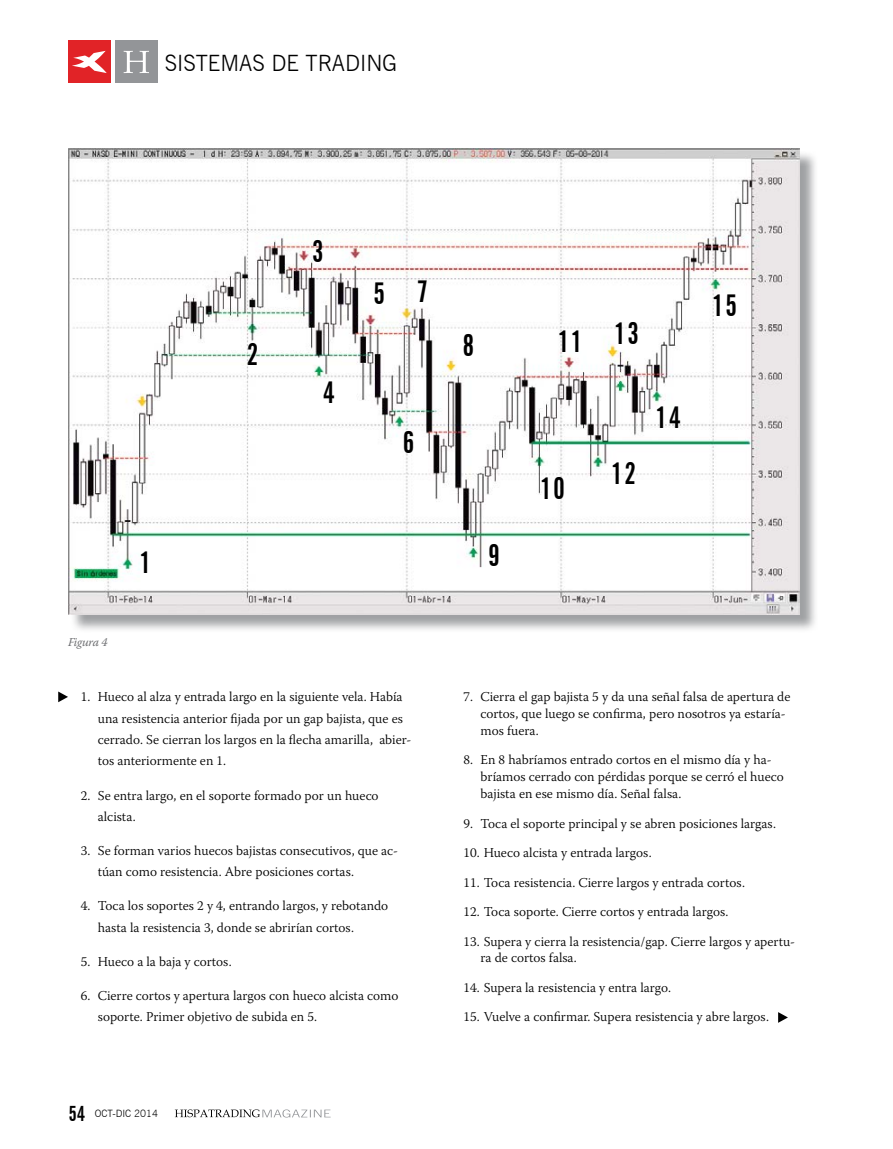
<style>
.page{position:relative;width:893px;height:1149px;background:#fff}
.page>*{position:absolute;margin:0;border:0;box-sizing:border-box;transform-origin:0 0}
.t1{font:700 extra-condensed 30px "News Gothic BT";letter-spacing:.04em;color:#000}
.t2{font:300 22.5px "News Gothic BT";color:#000}
.t3{font:300 13.5px/21.3px "Warnock Pro";color:#000}
.t4{font:italic 12px "Warnock Pro";letter-spacing:-.03em;color:#6d6e71}
.t5{font:300 10.05px "News Gothic BT";color:#000}
.s1{font-weight:700;font-stretch:extra-condensed;font-size:21px}
</style>
<div class="page">
<div style="left:70px;top:151px;width:748px;height:482px;background:#808285;opacity:.75"></div>
<img style="left:68px;top:149px;width:731px;height:465px">
<svg style="left:58px;top:691px;width:10px;height:11px"></svg>
<svg style="left:778px;top:1012px;width:10px;height:10px"></svg>
<div style="left:68px;top:41px;width:43px;height:42px;background:#e12327"></div>
<svg style="left:72px;top:51px;width:35px;height:22px"></svg>
<div style="left:115px;top:41px;width:43px;height:42px;background:#939598"></div>
<svg style="left:124px;top:51px;width:25px;height:22px"></svg>
<svg style="left:175px;top:1109px;width:156px;height:8px"></svg>
<h2 class="t2" style="left:165px;top:49px;width:234px">SISTEMAS DE TRADING</h2>
<p class="t4" style="left:68px;top:634px;width:41px">Figura 4</p>
<h1 class="t1" style="left:140px;top:544px;width:13px">1</h1>
<h1 class="t1" style="left:247px;top:336px;width:13px">2</h1>
<h1 class="t1" style="left:312px;top:233px;width:13px">3</h1>
<h1 class="t1" style="left:323px;top:374px;width:13px">4</h1>
<h1 class="t1" style="left:373px;top:275px;width:13px">5</h1>
<h1 class="t1" style="left:417px;top:273px;width:13px">7</h1>
<h1 class="t1" style="left:402px;top:423px;width:13px">6</h1>
<p class="t3" style="left:98px;top:686px;width:315px;text-indent:-17px">1. Hueco al alza y entrada largo en la siguiente vela. Había una resistencia anterior fijada por un gap bajista, que es cerrado. Se cierran los largos en la flecha amarilla, abier&shy;tos anteriormente en 1.</p>
<p class="t3" style="left:98px;top:784px;width:282px;text-indent:-17px">2. Se entra largo, en el soporte formado por un hueco alcista.</p>
<p class="t3" style="left:98px;top:839px;width:302px;text-indent:-17px">3. Se forman varios huecos bajistas consecutivos, que ac&shy;túan como resistencia. Abre posiciones cortas.</p>
<p class="t3" style="left:98px;top:894px;width:292px;text-indent:-17px">4. Toca los soportes 2 y 4, entrando largos, y rebotando hasta la resistencia 3, donde se abrirían cortos.</p>
<p class="t3" style="left:81px;top:950px;width:152px">5. Hueco a la baja y cortos.</p>
<p class="t3" style="left:98px;top:984px;width:302px;text-indent:-17px">6. Cierre cortos y apertura largos con hueco alcista como soporte. Primer objetivo de subida en 5.</p>
<p class="t5" style="left:68px;top:1107px;width:91px"><span class="s1">54</span> OCT-DIC 2014</p>
<h1 class="t1" style="left:463px;top:327px;width:13px">8</h1>
<h1 class="t1" style="left:488px;top:537px;width:13px">9</h1>
<h1 class="t1" style="left:558px;top:323px;width:27px">11</h1>
<h1 class="t1" style="left:540px;top:469px;width:27px">10</h1>
<h1 class="t1" style="left:614px;top:315px;width:27px">13</h1>
<h1 class="t1" style="left:611px;top:454px;width:27px">12</h1>
<h1 class="t1" style="left:656px;top:399px;width:27px">14</h1>
<h1 class="t1" style="left:712px;top:287px;width:27px">15</h1>
<p class="t3" style="left:480px;top:688px;width:311px;line-height:16.8px;text-indent:-17px">7. Cierra el gap bajista 5 y da una señal falsa de apertura de cortos, que luego se confirma, pero nosotros ya estaría&shy;mos fuera.</p>
<p class="t3" style="left:480px;top:751px;width:305px;line-height:16.8px;text-indent:-17px">8. En 8 habríamos entrado cortos en el mismo día y ha&shy;bríamos cerrado con pérdidas porque se cerró el hueco bajista en ese mismo día. Señal falsa.</p>
<p class="t3" style="left:463px;top:812px;width:314px">9. Toca el soporte principal y se abren posiciones largas.</p>
<p class="t3" style="left:463px;top:841px;width:190px">10. Hueco alcista y entrada largos.</p>
<p class="t3" style="left:463px;top:870px;width:283px">11. Toca resistencia. Cierre largos y entrada cortos.</p>
<p class="t3" style="left:463px;top:900px;width:266px">12. Toca soporte. Cierre cortos y entrada largos.</p>
<p class="t3" style="left:480px;top:932px;width:316px;line-height:16.8px;text-indent:-17px">13. Supera y cierra la resistencia/gap. Cierre largos y apertu&shy;ra de cortos falsa.</p>
<p class="t3" style="left:463px;top:976px;width:209px">14. Supera la resistencia y entra largo.</p>
<p class="t3" style="left:463px;top:1005px;width:307px">15. Vuelve a confirmar. Supera resistencia y abre largos.</p>
</div>
